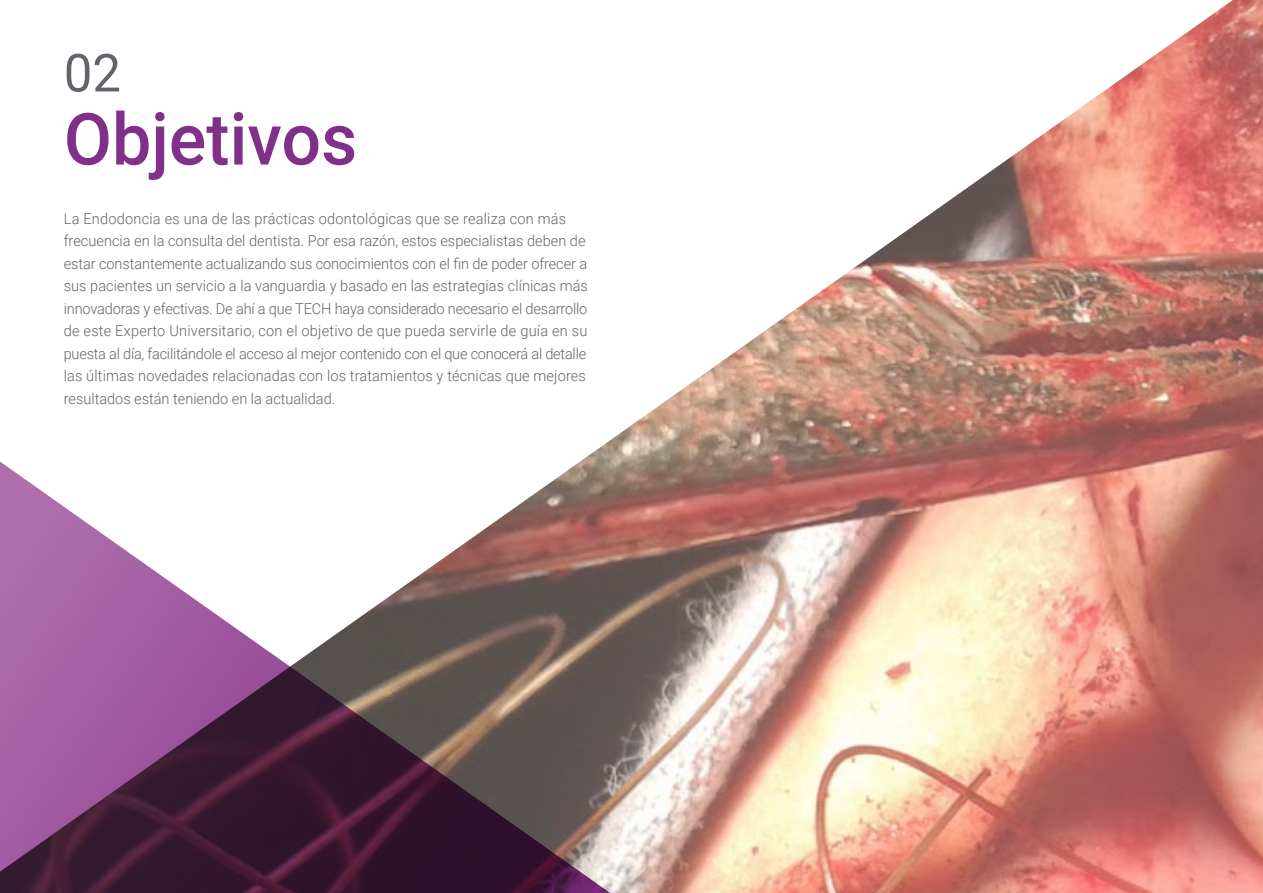
<style>
.page{position:relative;width:1263px;height:893px;background:#fff}
.page>*{position:absolute;margin:0;border:0;box-sizing:border-box;transform-origin:0 0}
.t1{font:500 72px "Roboto";color:#813089}
.t2{font:52.5px "Roboto";color:#61646a}
.t3{font:300 15px/22.5px "Roboto";color:#61646a}
</style>
<div class="page">
<img style="left:602px;top:0;width:661px;height:893px">
<svg style="left:0;top:446px;width:640px;height:447px"></svg>
<h2 class="t2" style="left:64px;top:36px;width:59px">02</h2>
<h1 class="t1" style="left:64px;top:89px;width:295px">Objetivos</h1>
<p class="t3" style="left:64px;top:207px;width:526px">La Endodoncia es una de las prácticas odontológicas que se realiza con más frecuencia en la consulta del dentista. Por esa razón, estos especialistas deben de estar constantemente actualizando sus conocimientos con el fin de poder ofrecer a sus pacientes un servicio a la vanguardia y basado en las estrategias clínicas más innovadoras y efectivas. De ahí a que TECH haya considerado necesario el desarrollo de este Experto Universitario, con el objetivo de que pueda servirle de guía en su puesta al día, facilitándole el acceso al mejor contenido con el que conocerá al detalle las últimas novedades relacionadas con los tratamientos y técnicas que mejores resultados están teniendo en la actualidad.</p>
</div>
